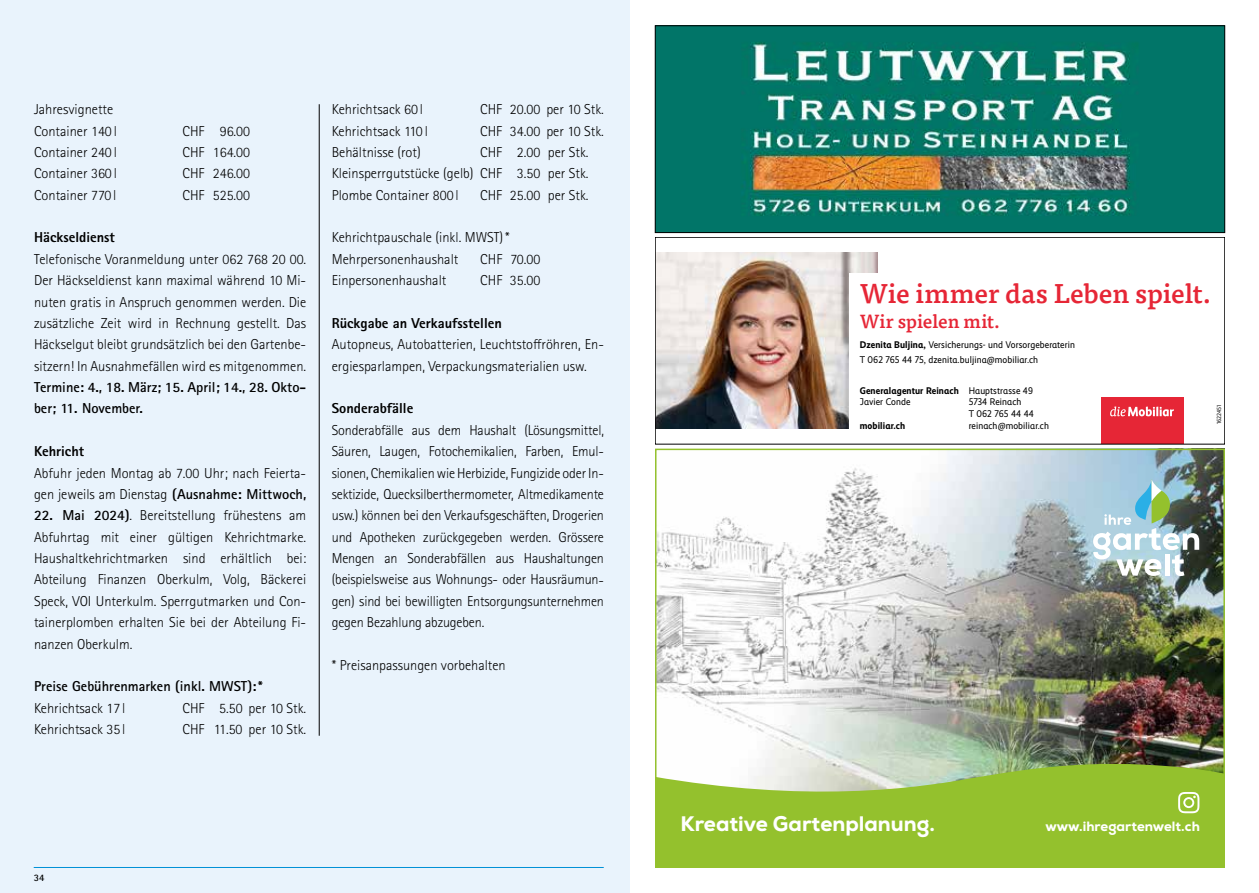
<style>
.page{position:relative;width:1259px;height:893px;background:#fff}
.page>*{position:absolute;margin:0;border:0;box-sizing:border-box;transform-origin:0 0}
.t1{font:500 27px "Tisa Pro";letter-spacing:-.01em;color:#e62636}
.t2{font:800 21px "Nexa";color:#fff}
.t3{font:500 18.9px "Tisa Pro";letter-spacing:-.01em;color:#e62636}
.t4{font:300 14.4px/21.3px "Rotis Sans Serif Std";color:#000}
.t5{font:700 14.4px/21.5px "Rotis Sans Serif Std";color:#000}
.t6{font:800 14.4px "Rotis Sans Serif Std";color:#000}
.t7{font:800 13.5px "Nexa";color:#fff}
.t8{font:700 9.9px "Rotis Sans Serif Std";color:#000}
.t9{font:9.75px/11.7px "Mobiliar Realist";letter-spacing:.01em;color:#000}
.t10{font:700 9.75px "Mobiliar Realist";letter-spacing:.01em;color:#000}
.t11{font:6px "Mobiliar Realist";letter-spacing:.005em;color:#000}
.s1{font-weight:700}
</style>
<div class="page">
<div style="left:0;top:0;width:629px;height:893px;background:#e9f3fc"></div>
<hr style="left:319px;top:104px;width:1px;height:632px;background:#000">
<img style="left:658px;top:452px;width:564px;height:309px">
<svg style="left:658px;top:761px;width:564px;height:103px;background:#9ec548"></svg>
<div style="left:655px;top:449px;width:570px;height:418px;border:2px solid #94c12d"></div>
<img style="left:1093px;top:479px;width:106px;height:97px">
<svg style="left:1178px;top:792px;width:21px;height:21px"></svg>
<img style="left:657px;top:253px;width:220px;height:176px">
<div style="left:849px;top:322px;width:83px;height:114px;background:#fff"></div>
<div style="left:849px;top:273px;width:376px;height:100px;background:#fff"></div>
<div style="left:1100px;top:397px;width:83px;height:47px;background:#e62636"></div>
<svg style="left:1110px;top:406px;width:64px;height:10px"></svg>
<div style="left:655px;top:237px;width:570px;height:207px;border:1px solid #000"></div>
<hr style="left:34px;top:867px;width:570px;height:1px;background:#0090d6">
<img style="left:657px;top:28px;width:566px;height:203px">
<div style="left:655px;top:26px;width:570px;height:207px;border:1px solid #000"></div>
<p class="t4" style="left:34px;top:99px;width:84px">Jahresvignette<br>Container 140 l</p>
<p class="t4" style="left:183px;top:120px;width:69px">CHF 96.00</p>
<p class="t4" style="left:34px;top:142px;width:84px">Container 240 l</p>
<p class="t4" style="left:183px;top:142px;width:69px">CHF 164.00</p>
<p class="t4" style="left:34px;top:163px;width:84px">Container 360 l</p>
<p class="t4" style="left:183px;top:163px;width:69px">CHF 246.00</p>
<p class="t4" style="left:34px;top:184px;width:84px">Container 770 l</p>
<p class="t4" style="left:183px;top:184px;width:69px">CHF 525.00</p>
<p class="t6" style="left:34px;top:228px;width:82px">Häckseldienst</p>
<p class="t4" style="left:34px;top:248px;width:274px;text-align:justify">Telefonische Voranmeldung unter 062 768 20 00.<br>Der Häckseldienst kann maximal während 10 Mi&shy;nuten gratis in Anspruch genommen werden. Die zusätzliche Zeit wird in Rechnung gestellt. Das Häckselgut bleibt grundsätzlich bei den Gartenbe&shy;sitzern! In Ausnahmefällen wird es mitgenommen.</p>
<p class="t5" style="left:34px;top:376px;width:274px">Termine: 4., 18. März; 15. April; 14., 28. Okto&shy;ber; 11. November.</p>
<p class="t6" style="left:34px;top:442px;width:52px">Kehricht</p>
<p class="t4" style="left:34px;top:462px;width:274px">Abfuhr jeden Montag ab 7.00 Uhr; nach Feierta&shy;gen jeweils am Dienstag <span class="s1">(Ausnahme: Mittwoch,</span></p>
<p class="t4" style="left:34px;top:505px;width:274px;text-align:justify"><span class="s1">22. Mai 2024)</span>. Bereitstellung frühestens am Abfuhrtag mit einer gültigen Kehrichtmarke.<br>Haushaltkehrichtmarken sind erhältlich bei:<br>Abteilung Finanzen Oberkulm, Volg, Bäckerei Speck, VOI Unterkulm. Sperrgutmarken und Con&shy;tainerplomben erhalten Sie bei der Abteilung Fi&shy;nanzen Oberkulm.</p>
<p class="t5" style="left:34px;top:676px;width:230px">Preise Gebührenmarken (inkl. MWST):*</p>
<p class="t4" style="left:34px;top:697px;width:93px">Kehrichtsack 17 l</p>
<p class="t4" style="left:183px;top:697px;width:125px">CHF 5.50 per 10 Stk.</p>
<p class="t4" style="left:34px;top:719px;width:93px">Kehrichtsack 35 l</p>
<p class="t4" style="left:182px;top:719px;width:125px">CHF 11.50 per 10 Stk.</p>
<p class="t4" style="left:332px;top:99px;width:93px">Kehrichtsack 60 l</p>
<p class="t4" style="left:480px;top:99px;width:125px">CHF 20.00 per 10 Stk.</p>
<p class="t4" style="left:332px;top:120px;width:98px">Kehrichtsack 110 l</p>
<p class="t4" style="left:480px;top:120px;width:125px">CHF 34.00 per 10 Stk.</p>
<p class="t4" style="left:332px;top:142px;width:91px">Behältnisse (rot)</p>
<p class="t4" style="left:332px;top:142px;width:258px;text-align:justify;text-indent:148px">CHF 2.00 per Stk.<br>Kleinsperrgutstücke (gelb) CHF 3.50 per Stk.<br>Plombe Container 800 l</p>
<p class="t4" style="left:480px;top:184px;width:110px">CHF 25.00 per Stk.</p>
<p class="t4" style="left:332px;top:227px;width:179px">Kehrichtpauschale (inkl. MWST)*<br>Mehrpersonenhaushalt</p>
<p class="t4" style="left:480px;top:249px;width:62px">CHF 70.00</p>
<p class="t4" style="left:332px;top:270px;width:116px">Einpersonenhaushalt</p>
<p class="t4" style="left:480px;top:270px;width:62px">CHF 35.00</p>
<p class="t6" style="left:332px;top:314px;width:172px">Rückgabe an Verkaufsstellen</p>
<p class="t4" style="left:332px;top:334px;width:274px">Autopneus, Autobatterien, Leuchtstoffröhren, En&shy;ergiesparlampen, Verpackungsmaterialien usw.</p>
<p class="t6" style="left:332px;top:399px;width:83px">Sonderabfälle</p>
<p class="t4" style="left:332px;top:420px;width:274px;text-align:justify">Sonderabfälle aus dem Haushalt (Lösungsmittel, Säuren, Laugen, Fotochemikalien, Farben, Emul&shy;sionen, Chemikalien wie Herbizide, Fungizide oder In&shy;sektizide, Quecksilberthermometer, Altmedikamente usw.) können bei den Verkaufsgeschäften, Drogerien und Apotheken zurückgegeben werden. Grössere Mengen an Sonderabfällen aus Haushaltungen (beispielsweise aus Wohnungs- oder Hausräumun&shy;gen) sind bei bewilligten Entsorgungsunternehmen gegen Bezahlung abzugeben.</p>
<p class="t4" style="left:332px;top:655px;width:175px">* Preisanpassungen vorbehalten</p>
<p class="t8" style="left:34px;top:871px;width:12px">34</p>
<h1 class="t1" style="left:859px;top:273px;width:353px">Wie immer das Leben spielt.</h1>
<h3 class="t3" style="left:859px;top:307px;width:142px">Wir spielen mit.</h3>
<p class="t9" style="left:859px;top:338px;width:217px;line-height:14.1px"><span class="s1">Dzenita Buljina,</span> Versicherungs- und Vorsorgeberaterin<br>T 062 765 44 75, dzenita.buljina@mobiliar.ch</p>
<p class="t9" style="left:968px;top:385px;width:82px">Hauptstrasse 49<br>5734 Reinach<br>T 062 765 44 44 reinach@mobiliar.ch</p>
<p class="t10" style="left:859px;top:385px;width:101px">Generalagentur Reinach</p>
<p class="t9" style="left:859px;top:396px;width:52px">Javier Conde</p>
<p class="t10" style="left:859px;top:420px;width:47px">mobiliar.ch</p>
<p class="t11" style="left:1215px;top:424px;width:20px;rotate:-90deg">1622451</p>
<h2 class="t2" style="left:680px;top:810px;width:256px">Kreative Gartenplanung.</h2>
<p class="t7" style="left:1045px;top:817px;width:156px">www.ihregartenwelt.ch</p>
</div>
